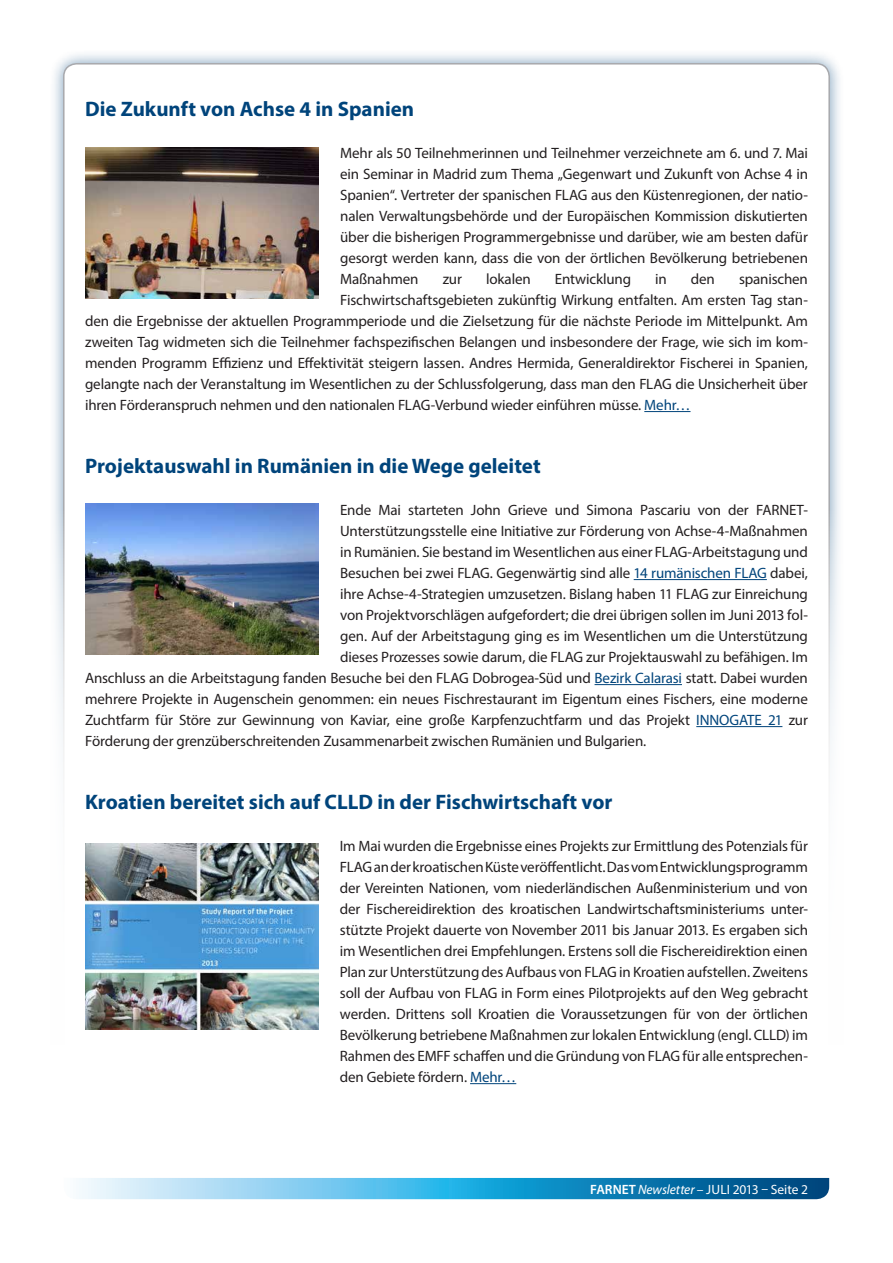
<style>
.page{position:relative;width:893px;height:1263px;background:#fff}
.page>*{position:absolute;margin:0;border:0;box-sizing:border-box;transform-origin:0 0}
.t1{font:700 21px "Myriad Pro";color:#00447b}
.t2{font:15px/21px "Myriad Pro";letter-spacing:-.01em;color:#231f20;text-align:justify}
.t3{font:13.5px "Myriad Pro";letter-spacing:-.005em;color:#fff}
.s1{color:#00447b}
.s2{font-weight:600}
.s3{font-style:italic}
</style>
<div class="page">
<div style="left:49px;top:49px;width:795px;height:1165px;background:#00447b;opacity:.5"></div>
<div style="left:64px;top:64px;width:765px;height:1135px;background:#fff;border-radius:13px"></div>
<div style="left:0;top:510px;width:893px;height:753px;background:#fff"></div>
<svg style="left:79px;top:1178px;width:750px;height:21px;background:#4da6d0"></svg>
<hr style="left:644px;top:411px;width:46px;height:1px;background:#00447b">
<hr style="left:634px;top:579px;width:133px;height:1px;background:#00447b">
<hr style="left:595px;top:684px;width:87px;height:1px;background:#00447b">
<hr style="left:696px;top:726px;width:86px;height:1px;background:#00447b">
<hr style="left:470px;top:1083px;width:46px;height:1px;background:#00447b">
<img style="left:85px;top:504px;width:234px;height:151px">
<img style="left:85px;top:843px;width:234px;height:186px">
<img style="left:85px;top:148px;width:234px;height:151px">
<h1 class="t1" style="left:85px;top:95px;width:331px">Die Zukunft von Achse 4 in Spanien</h1>
<p class="t2" style="left:340px;top:142px;width:469px">Mehr als 50 Teilnehmerinnen und Teilnehmer verzeichnete am 6. und 7. Mai ein Seminar in Madrid zum Thema „Gegenwart und Zukunft von Achse 4 in Spanien“. Vertreter der spanischen FLAG aus den Küstenregionen, der natio&shy;nalen Verwaltungsbehörde und der Europäischen Kommission diskutierten über die bisherigen Programmergebnisse und darüber, wie am besten dafür gesorgt werden kann, dass die von der örtlichen Bevölkerung betriebenen Maßnahmen</p>
<p class="t2" style="left:443px;top:268px;width:21px">zur</p>
<p class="t2" style="left:486px;top:268px;width:46px">lokalen</p>
<p class="t2" style="left:555px;top:268px;width:78px">Entwicklung</p>
<p class="t2" style="left:655px;top:268px;width:13px">in</p>
<p class="t2" style="left:691px;top:268px;width:26px">den</p>
<p class="t2" style="left:739px;top:268px;width:70px">spanischen</p>
<p class="t2" style="left:340px;top:289px;width:469px">Fischwirtschaftsgebieten zukünftig Wirkung entfalten. Am ersten Tag stan-</p>
<p class="t2" style="left:85px;top:310px;width:724px">den die Ergebnisse der aktuellen Programmperiode und die Zielsetzung für die nächste Periode im Mittelpunkt. Am</p>
<p class="t2" style="left:85px;top:331px;width:724px">zweiten Tag widmeten sich die Teilnehmer fachspezifischen Belangen und insbesondere der Frage, wie sich im kom-</p>
<p class="t2" style="left:85px;top:352px;width:724px">menden Programm Effizienz und Effektivität steigern lassen. Andres Hermida, Generaldirektor Fischerei in Spanien,</p>
<p class="t2" style="left:85px;top:373px;width:724px">gelangte nach der Veranstaltung im Wesentlichen zu der Schlussfolgerung, dass man den FLAG die Unsicherheit über</p>
<p class="t2" style="left:85px;top:394px;width:607px">ihren Förderanspruch nehmen und den nationalen FLAG-Verbund wieder einführen müsse. <span class="s1">Mehr…</span></p>
<h1 class="t1" style="left:85px;top:452px;width:457px">Projektauswahl in Rumänien in die Wege geleitet</h1>
<p class="t2" style="left:340px;top:499px;width:469px">Ende Mai starteten John Grieve und Simona Pascariu von der FARNET-</p>
<p class="t2" style="left:340px;top:520px;width:469px">Unterstützungsstelle eine Initiative zur Förderung von Achse-4-Maßnahmen</p>
<p class="t2" style="left:340px;top:541px;width:469px">in Rumänien. Sie bestand im Wesentlichen aus einer FLAG-Arbeitstagung und</p>
<p class="t2" style="left:340px;top:562px;width:469px">Besuchen bei zwei FLAG. Gegenwärtig sind alle <span class="s1">14 rumänischen FLAG</span> dabei,</p>
<p class="t2" style="left:340px;top:583px;width:469px">ihre Achse-4-Strategien umzusetzen. Bislang haben 11 FLAG zur Einreichung</p>
<p class="t2" style="left:340px;top:604px;width:469px">von Projektvorschlägen aufgefordert; die drei übrigen sollen im Juni 2013 fol-</p>
<p class="t2" style="left:340px;top:625px;width:469px">gen. Auf der Arbeitstagung ging es im Wesentlichen um die Unterstützung</p>
<p class="t2" style="left:340px;top:646px;width:469px">dieses Prozesses sowie darum, die FLAG zur Projektauswahl zu befähigen. Im</p>
<p class="t2" style="left:85px;top:667px;width:724px">Anschluss an die Arbeitstagung fanden Besuche bei den FLAG Dobrogea-Süd und <span class="s1">Bezirk Calarasi</span> statt. Dabei wurden</p>
<p class="t2" style="left:85px;top:688px;width:724px">mehrere Projekte in Augenschein genommen: ein neues Fischrestaurant im Eigentum eines Fischers, eine moderne</p>
<p class="t2" style="left:85px;top:709px;width:724px">Zuchtfarm für Störe zur Gewinnung von Kaviar, eine große Karpfenzuchtfarm und das Projekt <span class="s1">INNOGATE 21</span> zur</p>
<p class="t2" style="left:85px;top:730px;width:563px">Förderung der grenzüberschreitenden Zusammenarbeit zwischen Rumänien und Bulgarien.</p>
<h1 class="t1" style="left:85px;top:788px;width:529px">Kroatien bereitet sich auf CLLD in der Fischwirtschaft vor</h1>
<p class="t2" style="left:340px;top:835px;width:470px">Im Mai wurden die Ergebnisse eines Projekts zur Ermittlung des Potenzials für FLAG an der kroatischen Küste veröffentlicht. Das vom Entwicklungsprogramm der Vereinten Nationen, vom niederländischen Außenministerium und von der Fischereidirektion des kroatischen Landwirtschaftsministeriums unter&shy;stützte Projekt dauerte von November 2011 bis Januar 2013. Es ergaben sich im Wesentlichen drei Empfehlungen. Erstens soll die Fischereidirektion einen Plan zur Unterstützung des Aufbaus von FLAG in Kroatien aufstellen. Zweitens soll der Aufbau von FLAG in Form eines Pilotprojekts auf den Weg gebracht werden. Drittens soll Kroatien die Voraussetzungen für von der örtlichen Bevölkerung betriebene Maßnahmen zur lokalen Entwicklung (engl. CLLD) im Rahmen des EMFF schaffen und die Gründung von FLAG für alle entsprechen&shy;den Gebiete fördern. <span class="s1">Mehr…</span></p>
<p class="t3" style="left:590px;top:1181px;width:219px"><span class="s2">FARNET</span> <span class="s3">Newsletter</span> – JULI 2013 – Seite 2</p>
</div>
